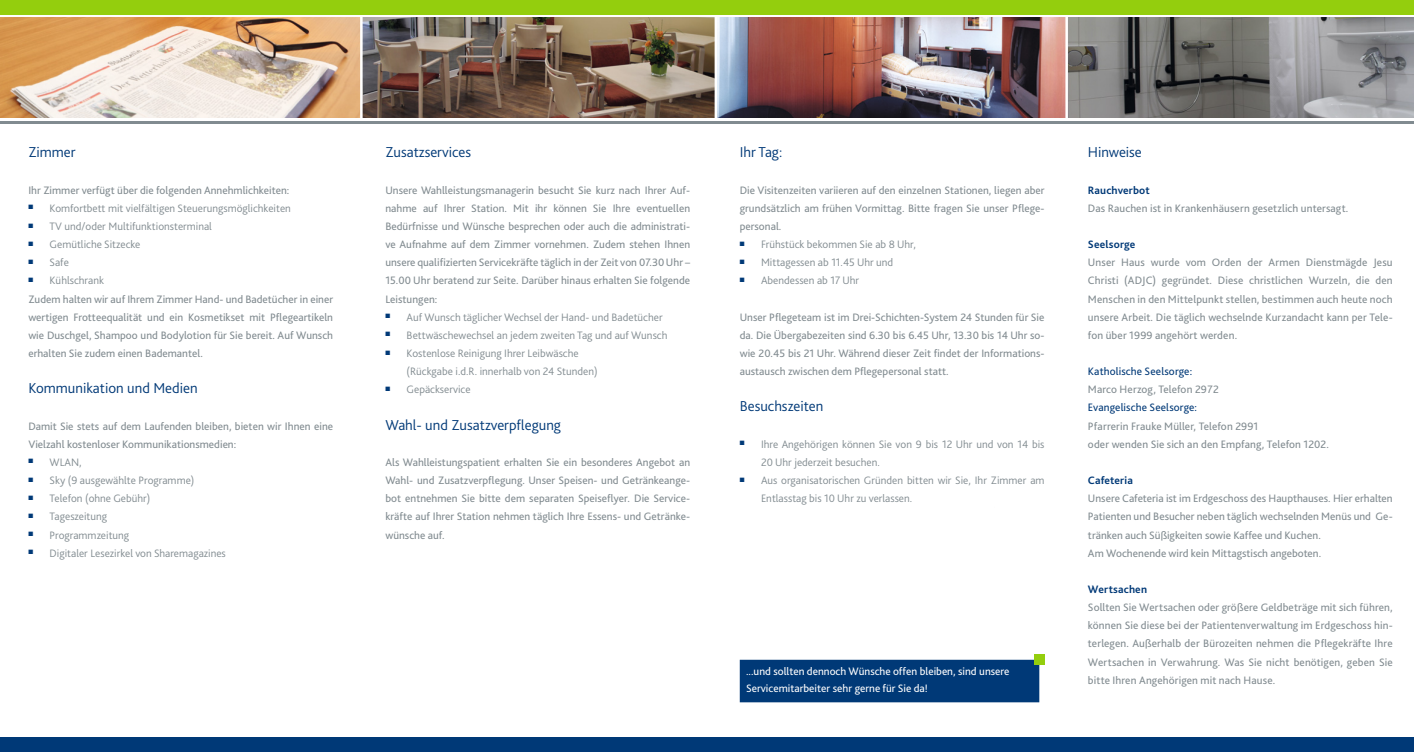
<style>
.page{position:relative;width:1414px;height:752px;background:#fff}
.page>*{position:absolute;margin:0;border:0;box-sizing:border-box;transform-origin:0 0}
.t1{font:300 15px "Bliss 2";color:#003977}
.t2{font:11.25px/18.1px "Bliss 2";color:#818b90;text-align:justify}
.t3{font:300 11.25px/18.1px "Bliss 2";color:#818b90}
.t4{font:11.25px/17.5px "Bliss 2";color:#fff}
.t5{font:11.25px "Bliss 2";letter-spacing:.005em;color:#003977}
.t6{font:700 11.25px "Bliss 2";letter-spacing:.015em;color:#003977}
.s1{font-weight:300}
</style>
<div class="page">
<img style="left:363px;top:17px;width:1051px;height:101px">
<img style="left:0;top:17px;width:360px;height:101px">
<div style="left:743px;top:662px;width:293px;height:36px;background:#003977"></div>
<div style="left:740px;top:659px;width:299px;height:43px;border:6px solid #003977"></div>
<div style="left:1034px;top:654px;width:10px;height:10px;background:#94ce0d"></div>
<hr style="left:714px;top:11px;width:3px;height:113px;background:#fff">
<hr style="left:1065px;top:11px;width:3px;height:113px;background:#fff">
<div style="left:0;top:0;width:1414px;height:14px;background:#94ce0d"></div>
<hr style="left:0;top:121px;width:1414px;height:2px;background:#818b90">
<div style="left:0;top:737px;width:1414px;height:14px;background:#003977"></div>
<h1 class="t1" style="left:28px;top:147px;width:49px">Zimmer</h1>
<p class="t2" style="left:28px;top:182px;width:263px">Ihr Zimmer verfügt über die folgenden Annehmlichkeiten:</p>
<p class="t3" style="left:28px;top:200px;width:264px"><sup>■</sup> Komfortbett mit vielfältigen Steuerungsmöglichkeiten</p>
<p class="t3" style="left:28px;top:218px;width:185px"><sup>■</sup> TV und/oder Multifunktionsterminal</p>
<p class="t3" style="left:28px;top:236px;width:114px"><sup>■</sup> Gemütliche Sitzecke</p>
<p class="t3" style="left:28px;top:254px;width:42px"><sup>■</sup> Safe</p>
<p class="t2" style="left:28px;top:272px;width:306px;text-align:left"><sup>■</sup> <span class="s1">Kühlschrank<br></span>Zudem halten wir auf Ihrem Zimmer Hand- und Badetücher in einer wertigen Frotteequalität und ein Kosmetikset mit Pflegeartikeln wie Duschgel, Shampoo und Bodylotion für Sie bereit. Auf Wunsch erhalten Sie zudem einen Bademantel.</p>
<h1 class="t1" style="left:28px;top:382px;width:171px">Kommunikation und Medien</h1>
<p class="t2" style="left:28px;top:417px;width:306px">Damit Sie stets auf dem Laufenden bleiben, bieten wir Ihnen eine<br>Vielzahl kostenloser Kommunikationsmedien:</p>
<p class="t3" style="left:28px;top:454px;width:55px"><sup>■</sup> WLAN,</p>
<p class="t3" style="left:28px;top:472px;width:168px"><sup>■</sup> Sky (9 ausgewählte Programme)</p>
<p class="t3" style="left:28px;top:490px;width:123px"><sup>■</sup> Telefon (ohne Gebühr)</p>
<p class="t3" style="left:28px;top:508px;width:80px"><sup>■</sup> Tageszeitung</p>
<p class="t3" style="left:28px;top:526px;width:102px"><sup>■</sup> Programmzeitung</p>
<p class="t3" style="left:28px;top:544px;width:199px"><sup>■</sup> Digitaler Lesezirkel von Sharemagazines</p>
<h1 class="t1" style="left:385px;top:147px;width:87px">Zusatzservices</h1>
<p class="t2" style="left:385px;top:182px;width:306px">Unsere Wahlleistungsmanagerin besucht Sie kurz nach Ihrer Auf&shy;nahme auf Ihrer Station. Mit ihr können Sie Ihre eventuellen Bedürfnisse und Wünsche besprechen oder auch die administrati&shy;ve Aufnahme auf dem Zimmer vornehmen. Zudem stehen Ihnen unsere qualifizierten Servicekräfte täglich in der Zeit von 07.30 Uhr – 15.00 Uhr beratend zur Seite. Darüber hinaus erhalten Sie folgende Leistungen:</p>
<p class="t3" style="left:385px;top:309px;width:279px"><sup>■</sup> Auf Wunsch täglicher Wechsel der Hand- und Badetücher</p>
<p class="t3" style="left:385px;top:327px;width:284px"><sup>■</sup> Bettwäschewechsel an jedem zweiten Tag und auf Wunsch</p>
<p class="t3" style="left:407px;top:345px;width:192px;text-indent:-21px"><sup>■</sup> Kostenlose Reinigung Ihrer Leibwäsche (Rückgabe i.d.R. innerhalb von 24 Stunden)</p>
<p class="t3" style="left:385px;top:381px;width:87px"><sup>■</sup> Gepäckservice</p>
<h1 class="t1" style="left:385px;top:418px;width:177px">Wahl- und Zusatzverpflegung</h1>
<p class="t2" style="left:385px;top:454px;width:306px">Als Wahlleistungspatient erhalten Sie ein besonderes Angebot an Wahl- und Zusatzverpflegung. Unser Speisen- und Getränkeange&shy;bot entnehmen Sie bitte dem separaten Speiseflyer. Die Service&shy;kräfte auf Ihrer Station nehmen täglich Ihre Essens- und Getränke&shy;wünsche auf.</p>
<h1 class="t1" style="left:740px;top:147px;width:44px">Ihr Tag:</h1>
<p class="t2" style="left:740px;top:182px;width:306px">Die Visitenzeiten variieren auf den einzelnen Stationen, liegen aber grundsätzlich am frühen Vormittag. Bitte fragen Sie unser Pflege&shy;personal.</p>
<p class="t3" style="left:740px;top:236px;width:178px"><sup>■</sup> Frühstück bekommen Sie ab 8 Uhr,</p>
<p class="t3" style="left:740px;top:254px;width:155px"><sup>■</sup> Mittagessen ab 11.45 Uhr und</p>
<p class="t3" style="left:740px;top:272px;width:121px"><sup>■</sup> Abendessen ab 17 Uhr</p>
<p class="t2" style="left:740px;top:309px;width:306px">Unser Pflegeteam ist im Drei-Schichten-System 24 Stunden für Sie da. Die Übergabezeiten sind 6.30 bis 6.45 Uhr, 13.30 bis 14 Uhr so&shy;wie 20.45 bis 21 Uhr. Während dieser Zeit findet der Informations&shy;austausch zwischen dem Pflegepersonal statt.</p>
<h1 class="t1" style="left:740px;top:400px;width:85px">Besuchszeiten</h1>
<p class="t3" style="left:761px;top:436px;width:285px;text-indent:-21px"><sup>■</sup> Ihre Angehörigen können Sie von 9 bis 12 Uhr und von 14 bis<br>20 Uhr jederzeit besuchen.</p>
<p class="t3" style="left:761px;top:472px;width:285px;text-indent:-21px"><sup>■</sup> Aus organisatorischen Gründen bitten wir Sie, Ihr Zimmer am<br>Entlasstag bis 10 Uhr zu verlassen.</p>
<p class="t4" style="left:746px;top:662px;width:265px">...und sollten dennoch Wünsche offen bleiben, sind unsere<br>Servicemitarbeiter sehr gerne für Sie da!</p>
<h1 class="t1" style="left:1088px;top:147px;width:55px">Hinweise</h1>
<p class="t6" style="left:1088px;top:186px;width:63px">Rauchverbot</p>
<p class="t2" style="left:1088px;top:200px;width:262px">Das Rauchen ist in Krankenhäusern gesetzlich untersagt.</p>
<p class="t6" style="left:1088px;top:240px;width:49px">Seelsorge</p>
<p class="t2" style="left:1088px;top:254px;width:306px">Unser Haus wurde vom Orden der Armen Dienstmägde Jesu Christi (ADJC) gegründet. Diese christlichen Wurzeln, die den Menschen in den Mittelpunkt stellen, bestimmen auch heute noch unsere Arbeit. Die täglich wechselnde Kurzandacht kann per Tele&shy;fon über 1999 angehört werden.</p>
<p class="t5" style="left:1088px;top:367px;width:106px">Katholische Seelsorge:</p>
<p class="t2" style="left:1088px;top:381px;width:132px">Marco Herzog, Telefon 2972</p>
<p class="t5" style="left:1088px;top:403px;width:111px">Evangelische Seelsorge:</p>
<p class="t2" style="left:1088px;top:417px;width:243px">Pfarrerin Frauke Müller, Telefon 2991<br>oder wenden Sie sich an den Empfang, Telefon 1202.</p>
<p class="t6" style="left:1088px;top:476px;width:46px">Cafeteria</p>
<p class="t2" style="left:1088px;top:490px;width:306px;text-align:left">Unsere Cafeteria ist im Erdgeschoss des Haupthauses. Hier erhalten Patienten und Besucher neben täglich wechselnden Menüs und Ge&shy;tränken auch Süßigkeiten sowie Kaffee und Kuchen.<br>Am Wochenende wird kein Mittagstisch angeboten.</p>
<p class="t6" style="left:1088px;top:584px;width:61px">Wertsachen</p>
<p class="t2" style="left:1088px;top:599px;width:306px">Sollten Sie Wertsachen oder größere Geldbeträge mit sich führen, können Sie diese bei der Patientenverwaltung im Erdgeschoss hin&shy;terlegen. Außerhalb der Bürozeiten nehmen die Pflegekräfte Ihre Wertsachen in Verwahrung. Was Sie nicht benötigen, geben Sie bitte Ihren Angehörigen mit nach Hause.</p>
</div>
